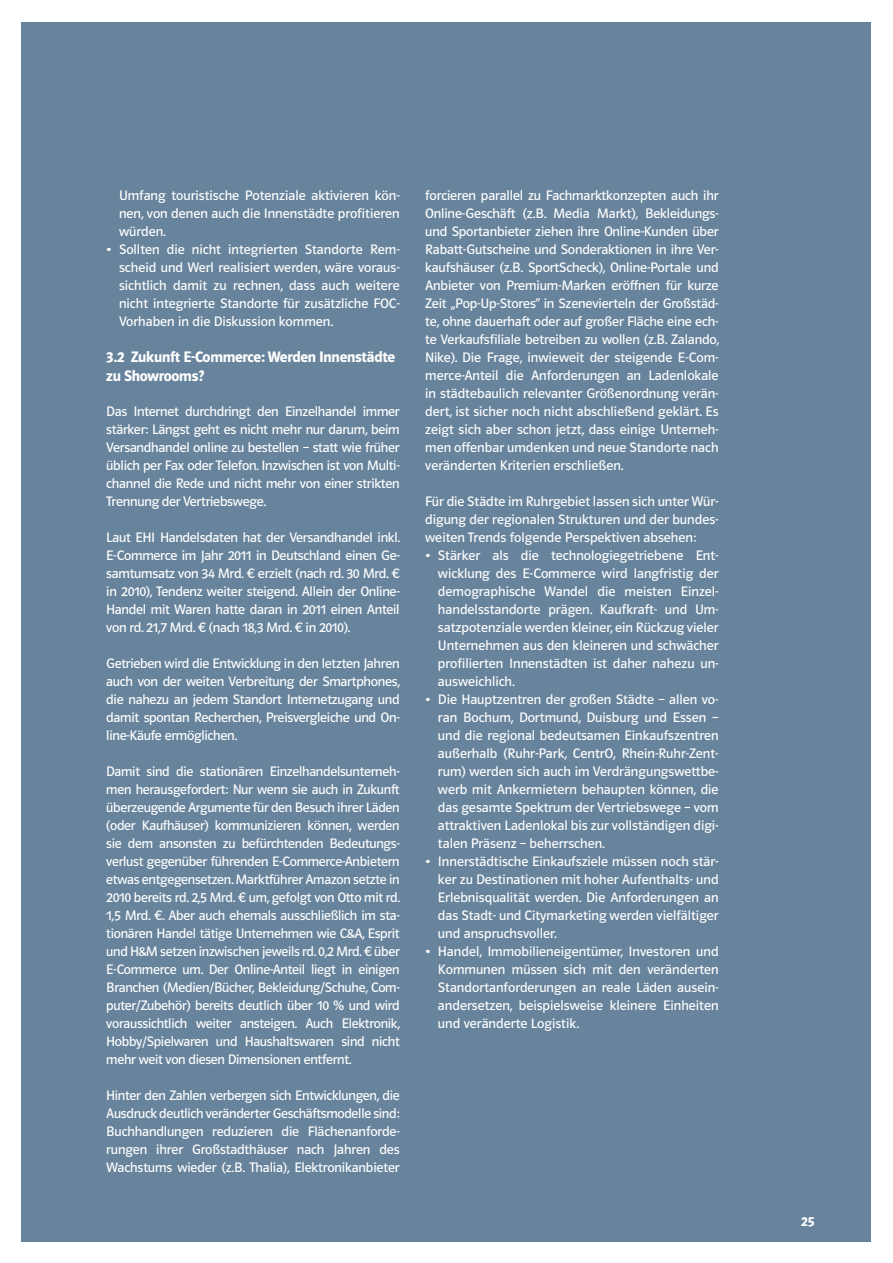
<style>
.page{position:relative;width:893px;height:1263px;background:#fff}
.page>*{position:absolute;margin:0;border:0;box-sizing:border-box;transform-origin:0 0}
.t1{font:15.75px/18.9px "Polo 11 K Hfett";letter-spacing:-.02em;color:#fff}
.t2{font:14.25px/18px "Polo 11 K Buch";color:#fff;text-align:justify}
.t3{font:14.25px "Polo 11 K Hfett";color:#fff}
</style>
<div class="page">
<div style="left:22px;top:22px;width:849px;height:1219px;background:#68849c"></div>
<p class="t2" style="left:119px;top:186px;width:282px">Umfang touristische Potenziale aktivieren kön&shy;nen, von denen auch die Innenstädte profitieren würden.</p>
<p class="t2" style="left:119px;top:240px;width:282px;text-indent:-13px">• Sollten die nicht integrierten Standorte Rem&shy;scheid und Werl realisiert werden, wäre voraus&shy;sichtlich damit zu rechnen, dass auch weitere nicht integrierte Standorte für zusätzliche FOC-Vorhaben in die Diskussion kommen.</p>
<p class="t1" style="left:106px;top:347px;width:290px">3.2 Zukunft E-Commerce: Werden Innenstädte zu Showrooms?</p>
<p class="t2" style="left:106px;top:402px;width:295px">Das Internet durchdringt den Einzelhandel immer stärker: Längst geht es nicht mehr nur darum, beim Versandhandel online zu bestellen – statt wie früher üblich per Fax oder Telefon. Inzwischen ist von Multi&shy;channel die Rede und nicht mehr von einer strikten Trennung der Vertriebswege.</p>
<p class="t2" style="left:106px;top:528px;width:295px">Laut EHI Handelsdaten hat der Versandhandel inkl.<br>E-Commerce im Jahr 2011 in Deutschland einen Ge&shy;samtumsatz von 34 Mrd. € erzielt (nach rd. 30 Mrd. € in 2010), Tendenz weiter steigend. Allein der Online-Handel mit Waren hatte daran in 2011 einen Anteil von rd. 21,7 Mrd. € (nach 18,3 Mrd. € in 2010).</p>
<p class="t2" style="left:106px;top:654px;width:295px">Getrieben wird die Entwicklung in den letzten Jahren auch von der weiten Verbreitung der Smartphones, die nahezu an jedem Standort Internetzugang und damit spontan Recherchen, Preisvergleiche und On&shy;line-Käufe ermöglichen.</p>
<p class="t2" style="left:106px;top:762px;width:295px">Damit sind die stationären Einzelhandelsunterneh&shy;men herausgefordert: Nur wenn sie auch in Zukunft überzeugende Argumente für den Besuch ihrer Läden (oder Kaufhäuser) kommunizieren können, werden sie dem ansonsten zu befürchtenden Bedeutungs&shy;verlust gegenüber führenden E-Commerce-Anbietern etwas entgegensetzen. Marktführer Amazon setzte in 2010 bereits rd. 2,5 Mrd. € um, gefolgt von Otto mit rd.<br>1,5 Mrd. €. Aber auch ehemals ausschließlich im sta&shy;tionären Handel tätige Unternehmen wie C&amp;A, Esprit und H&amp;M setzen inzwischen jeweils rd. 0,2 Mrd. € über E-Commerce um. Der Online-Anteil liegt in einigen Branchen (Medien/Bücher, Bekleidung/Schuhe, Com&shy;puter/Zubehör) bereits deutlich über 10 % und wird voraussichtlich weiter ansteigen. Auch Elektronik, Hobby/Spielwaren und Haushaltswaren sind nicht mehr weit von diesen Dimensionen entfernt.</p>
<p class="t2" style="left:106px;top:1086px;width:295px">Hinter den Zahlen verbergen sich Entwicklungen, die Ausdruck deutlich veränderter Geschäftsmodelle sind:<br>Buchhandlungen reduzieren die Flächenanforde&shy;rungen ihrer Großstadthäuser nach Jahren des Wachstums wieder (z.B. Thalia), Elektronikanbieter</p>
<p class="t2" style="left:425px;top:186px;width:295px">forcieren parallel zu Fachmarktkonzepten auch ihr Online-Geschäft (z.B. Media Markt), Bekleidungs&shy;und Sportanbieter ziehen ihre Online-Kunden über Rabatt-Gutscheine und Sonderaktionen in ihre Ver&shy;kaufshäuser (z.B. SportScheck), Online-Portale und Anbieter von Premium-Marken eröffnen für kurze Zeit „Pop-Up-Stores“ in Szenevierteln der Großstäd&shy;te, ohne dauerhaft oder auf großer Fläche eine ech&shy;te Verkaufsfiliale betreiben zu wollen (z.B. Zalando, Nike). Die Frage, inwieweit der steigende E-Com&shy;merce-Anteil die Anforderungen an Ladenlokale in städtebaulich relevanter Größenordnung verän&shy;dert, ist sicher noch nicht abschließend geklärt. Es zeigt sich aber schon jetzt, dass einige Unterneh&shy;men offenbar umdenken und neue Standorte nach veränderten Kriterien erschließen.</p>
<p class="t2" style="left:425px;top:492px;width:295px">Für die Städte im Ruhrgebiet lassen sich unter Wür&shy;digung der regionalen Strukturen und der bundes&shy;weiten Trends folgende Perspektiven absehen:</p>
<p class="t2" style="left:438px;top:546px;width:282px;text-indent:-13px">• Stärker als die technologiegetriebene Ent&shy;wicklung des E-Commerce wird langfristig der demographische Wandel die meisten Einzel&shy;handelsstandorte prägen. Kaufkraft- und Um&shy;satzpotenziale werden kleiner, ein Rückzug vieler Unternehmen aus den kleineren und schwächer profilierten Innenstädten ist daher nahezu un&shy;ausweichlich.</p>
<p class="t2" style="left:438px;top:690px;width:282px;text-indent:-13px">• Die Hauptzentren der großen Städte – allen vo&shy;ran Bochum, Dortmund, Duisburg und Essen – und die regional bedeutsamen Einkaufszentren außerhalb (Ruhr-Park, CentrO, Rhein-Ruhr-Zent&shy;rum) werden sich auch im Verdrängungswettbe&shy;werb mit Ankermietern behaupten können, die das gesamte Spektrum der Vertriebswege – vom attraktiven Ladenlokal bis zur vollständigen digi&shy;talen Präsenz – beherrschen.</p>
<p class="t2" style="left:438px;top:852px;width:282px;text-indent:-13px">• Innerstädtische Einkaufsziele müssen noch stär&shy;ker zu Destinationen mit hoher Aufenthalts- und Erlebnisqualität werden. Die Anforderungen an das Stadt- und Citymarketing werden vielfältiger und anspruchsvoller.</p>
<p class="t2" style="left:438px;top:942px;width:282px;text-indent:-13px">• Handel, Immobilieneigentümer, Investoren und Kommunen müssen sich mit den veränderten Standortanforderungen an reale Läden ausein&shy;andersetzen, beispielsweise kleinere Einheiten und veränderte Logistik.</p>
<p class="t3" style="left:801px;top:1213px;width:15px">25</p>
</div>
